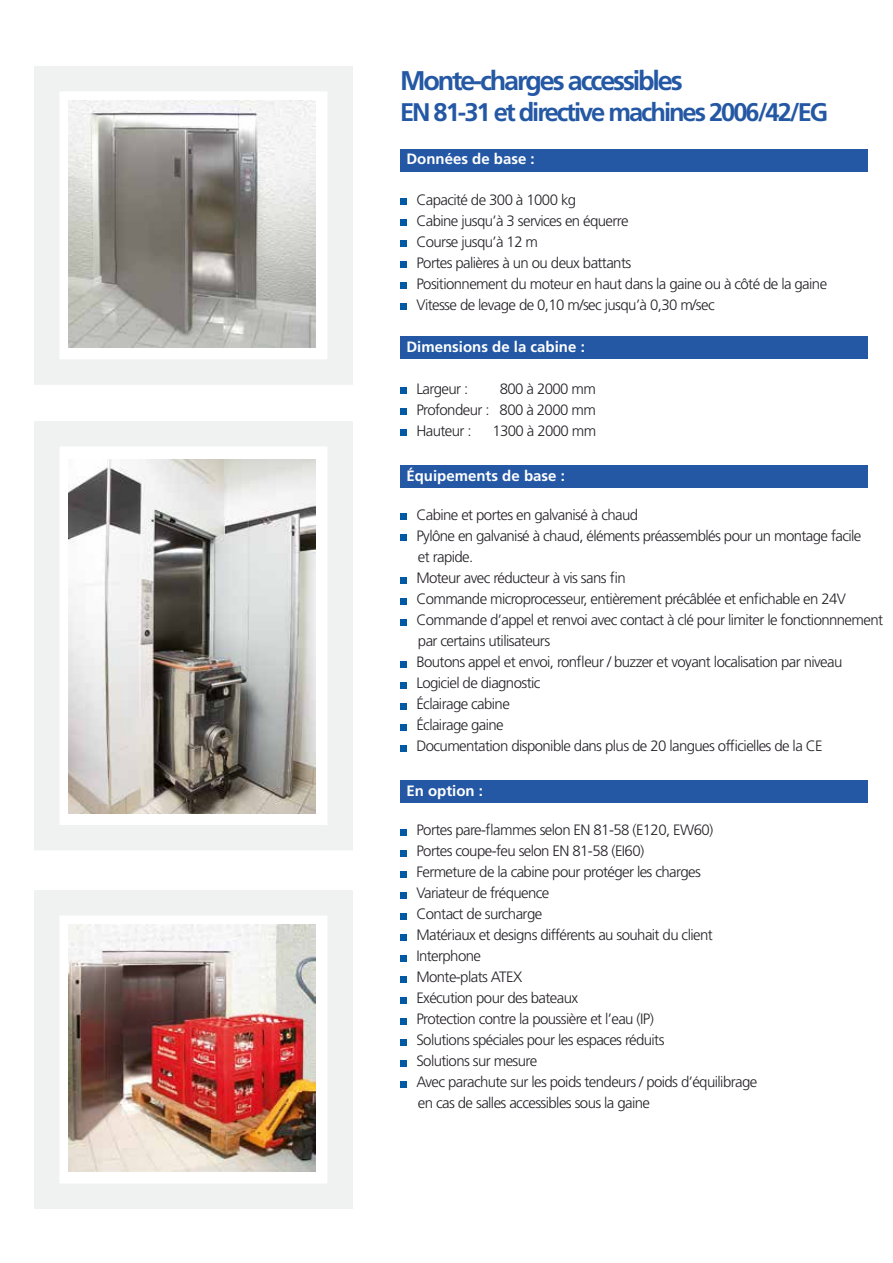
<style>
.page{position:relative;width:893px;height:1263px;background:#fff}
.page>*{position:absolute;margin:0;border:0;box-sizing:border-box;transform-origin:0 0}
.t1{font:700 27px "Frutiger LT Std";letter-spacing:-.08em;color:#2458a4}
.t2{font:700 25.5px "Frutiger LT Std";letter-spacing:-.08em;color:#2458a4}
.t3{font:300 15px/21px "Frutiger LT Std";letter-spacing:-.04em;color:#252227}
.t4{font:700 15px "Frutiger LT Std";color:#fff}
</style>
<div class="page">
<div style="left:34px;top:66px;width:319px;height:319px;border:26px solid #f0f2f2"></div>
<div style="left:34px;top:890px;width:319px;height:319px;border:26px solid #f0f2f2"></div>
<div style="left:34px;top:421px;width:319px;height:429px;border:26px solid #f0f2f2"></div>
<img style="left:69px;top:460px;width:247px;height:353px">
<img style="left:69px;top:925px;width:247px;height:247px">
<img style="left:69px;top:101px;width:247px;height:247px">
<svg style="left:400px;top:199px;width:6px;height:6px"></svg>
<svg style="left:400px;top:220px;width:6px;height:6px"></svg>
<svg style="left:400px;top:241px;width:6px;height:6px"></svg>
<svg style="left:400px;top:262px;width:6px;height:6px"></svg>
<svg style="left:400px;top:283px;width:6px;height:6px"></svg>
<svg style="left:400px;top:304px;width:6px;height:6px"></svg>
<svg style="left:400px;top:388px;width:6px;height:6px"></svg>
<svg style="left:400px;top:409px;width:6px;height:6px"></svg>
<svg style="left:400px;top:430px;width:6px;height:6px"></svg>
<svg style="left:400px;top:514px;width:6px;height:6px"></svg>
<svg style="left:400px;top:535px;width:6px;height:6px"></svg>
<svg style="left:400px;top:577px;width:6px;height:6px"></svg>
<svg style="left:400px;top:598px;width:6px;height:6px"></svg>
<svg style="left:400px;top:619px;width:6px;height:6px"></svg>
<svg style="left:400px;top:661px;width:6px;height:6px"></svg>
<svg style="left:400px;top:682px;width:6px;height:6px"></svg>
<svg style="left:400px;top:703px;width:6px;height:6px"></svg>
<svg style="left:400px;top:724px;width:6px;height:6px"></svg>
<svg style="left:400px;top:745px;width:6px;height:6px"></svg>
<svg style="left:400px;top:829px;width:6px;height:6px"></svg>
<svg style="left:400px;top:850px;width:6px;height:6px"></svg>
<svg style="left:400px;top:871px;width:6px;height:6px"></svg>
<svg style="left:400px;top:892px;width:6px;height:6px"></svg>
<svg style="left:400px;top:913px;width:6px;height:6px"></svg>
<svg style="left:400px;top:934px;width:6px;height:6px"></svg>
<svg style="left:400px;top:955px;width:6px;height:6px"></svg>
<svg style="left:400px;top:976px;width:6px;height:6px"></svg>
<svg style="left:400px;top:997px;width:6px;height:6px"></svg>
<svg style="left:400px;top:1018px;width:6px;height:6px"></svg>
<svg style="left:400px;top:1039px;width:6px;height:6px"></svg>
<svg style="left:400px;top:1060px;width:6px;height:6px"></svg>
<svg style="left:400px;top:1081px;width:6px;height:6px"></svg>
<div style="left:400px;top:149px;width:468px;height:22px;background:#2458a4"></div>
<div style="left:400px;top:336px;width:468px;height:23px;background:#2458a4"></div>
<div style="left:400px;top:465px;width:468px;height:22px;background:#2458a4"></div>
<div style="left:400px;top:780px;width:468px;height:23px;background:#2458a4"></div>
<h1 class="t1" style="left:400px;top:65px;width:284px">Monte-charges accessibles</h1>
<h2 class="t2" style="left:400px;top:97px;width:430px">EN 81-31 et directive machines 2006/42/EG</h2>
<p class="t4" style="left:406px;top:150px;width:130px">Données de base :</p>
<p class="t3" style="left:416px;top:190px;width:412px">Capacité de 300 à 1000 kg<br>Cabine jusqu’à 3 services en équerre<br>Course jusqu’à 12 m<br>Portes palières à un ou deux battants<br>Positionnement du moteur en haut dans la gaine ou à côté de la gaine Vitesse de levage de 0,10 m/sec jusqu’à 0,30 m/sec</p>
<p class="t4" style="left:406px;top:338px;width:180px">Dimensions de la cabine :</p>
<p class="t3" style="left:416px;top:379px;width:181px;text-align:justify;text-indent:83px">800 à 2000 mm Profondeur : 800 à 2000 mm Hauteur :</p>
<p class="t3" style="left:416px;top:379px;width:53px">Largeur :</p>
<p class="t3" style="left:492px;top:421px;width:105px">1300 à 2000 mm</p>
<p class="t4" style="left:406px;top:467px;width:160px">Équipements de base :</p>
<p class="t3" style="left:416px;top:505px;width:468px">Cabine et portes en galvanisé à chaud<br>Pylône en galvanisé à chaud, éléments préassemblés pour un montage facile<br>et rapide.<br>Moteur avec réducteur à vis sans fin<br>Commande microprocesseur, entièrement précâblée et enfichable en 24V Commande d’appel et renvoi avec contact à clé pour limiter le fonctionnnement par certains utilisateurs<br>Boutons appel et envoi, ronfleur / buzzer et voyant localisation par niveau Logiciel de diagnostic<br>Éclairage cabine<br>Éclairage gaine<br>Documentation disponible dans plus de 20 langues officielles de la CE</p>
<p class="t4" style="left:406px;top:782px;width:78px">En option :</p>
<p class="t3" style="left:416px;top:820px;width:342px">Portes pare-flammes selon EN 81-58 (E120, EW60)<br>Portes coupe-feu selon EN 81-58 (EI60)<br>Fermeture de la cabine pour protéger les charges Variateur de fréquence<br>Contact de surcharge<br>Matériaux et designs différents au souhait du client Interphone<br>Monte-plats ATEX<br>Exécution pour des bateaux<br>Protection contre la poussière et l’eau (IP)<br>Solutions spéciales pour les espaces réduits<br>Solutions sur mesure<br>Avec parachute sur les poids tendeurs / poids d’équilibrage en cas de salles accessibles sous la gaine</p>
</div>
